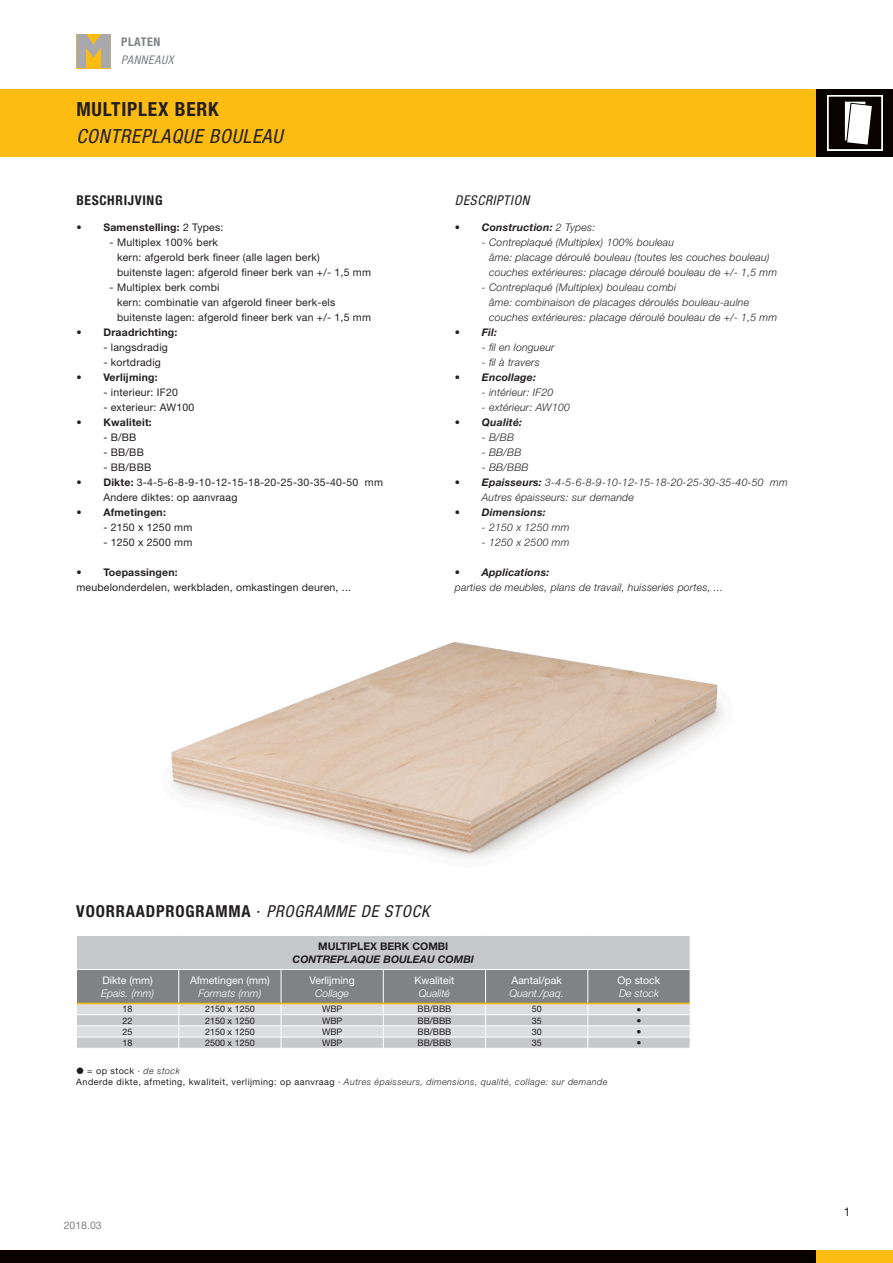
<style>
.page{position:relative;width:893px;height:1263px;background:#fff}
.page>*{position:absolute;margin:0;border:0;box-sizing:border-box;transform-origin:0 0}
.Frans{font:italic condensed 19.5px "Helvetica Neue LT Std";letter-spacing:.04em;color:#231f20}
.Nederlands{font:700 condensed 19.5px "Helvetica Neue LT Std";letter-spacing:.04em;color:#231f20}
.t1{font:700 condensed 16.5px "Helvetica Neue LT Std";letter-spacing:.05em;color:#231f20}
.Nederlands-2{font:700 condensed 13.5px "Helvetica Neue LT Std";letter-spacing:.05em;color:#231f20}
.Frans-2{font:italic condensed 13.5px "Helvetica Neue LT Std";letter-spacing:.05em;color:#231f20}
.Frans-3{font:italic condensed 12px "Helvetica Neue LT Std";letter-spacing:.05em;color:#808285}
.Nederlands-3{font:700 condensed 12px "Helvetica Neue LT Std";letter-spacing:.05em;color:#808285}
.t2{font:12px "Helvetica Neue LT Std";color:#231f20}
.NL_regular{font:italic 300 10.5px/15px "Helvetica Neue LT Std";letter-spacing:.02em;color:#231f20}
.NL_regular-2{font:10.5px/15px "Helvetica Neue LT Std";letter-spacing:.02em;color:#231f20}
.t3{font:700 10.5px "Helvetica Neue LT Std";letter-spacing:.02em;color:#231f20}
.t4{font:italic 700 10.5px "Helvetica Neue LT Std";letter-spacing:.02em;color:#231f20}
.tabel_tekst_wit{font:10.5px "Helvetica Neue LT Std";color:#fff}
.tabel_tekst_wit-2{font:italic 300 10.5px "Helvetica Neue LT Std";color:#fff}
.t5{font:italic 700 10.5px "Helvetica Neue LT Std";color:#231f20}
.t6{font:700 10.5px "Helvetica Neue LT Std";color:#231f20}
.t7{font:10.5px "Helvetica Neue LT Std";color:#808285}
.t8{font:9px "Helvetica Neue LT Std";letter-spacing:.05em;color:#231f20}
.t9{font:9px "Helvetica Neue LT Std";color:#231f20}
.s1{font-weight:400}
.s2{font-weight:700}
.s3{font-weight:300}
.s4{font-weight:400;font-stretch:normal}
.s5{font-weight:400;font-style:italic}
.s6{font-weight:300;font-style:italic}
</style>
<div class="page">
<div style="left:0;top:89px;width:817px;height:67px;background:#fdbc12"></div>
<div style="left:816px;top:89px;width:77px;height:67px;background:#080302"></div>
<svg style="left:827px;top:95px;width:56px;height:56px"></svg>
<div style="left:0;top:1250px;width:817px;height:13px;background:#080302"></div>
<div style="left:816px;top:1250px;width:77px;height:13px;background:#fdbc12"></div>
<svg style="left:77px;top:34px;width:34px;height:34px"></svg>
<img style="left:171px;top:642px;width:552px;height:216px">
<div style="left:77px;top:936px;width:613px;height:33px;background:#c7c8ca"></div>
<svg style="left:76px;top:969px;width:614px;height:79px;background:#b3b3b2"></svg>
<p class="Nederlands-3" style="left:121px;top:35px;width:41px">PLATEN</p>
<p class="Frans-3" style="left:121px;top:53px;width:54px">PANNEAUX</p>
<p class="Nederlands" style="left:76px;top:98px;width:144px">MULTIPLEX BERK</p>
<p class="Frans" style="left:76px;top:125px;width:208px">CONTREPLAQUE BOULEAU</p>
<p class="Nederlands-2" style="left:76px;top:192px;width:88px">BESCHRIJVING</p>
<p class="Frans-2" style="left:455px;top:192px;width:76px">DESCRIPTION</p>
<p class="t3" style="left:76px;top:220px;width:149px">• Samenstelling: <span class="s1">2 Types:</span></p>
<p class="NL_regular-2" style="left:117px;top:234px;width:255px;text-indent:-7px">- Multiplex 100% berk<br>kern: afgerold berk fineer (alle lagen berk)<br>buitenste lagen: afgerold fineer berk van +/- 1,5 mm</p>
<p class="NL_regular-2" style="left:117px;top:279px;width:255px;text-indent:-7px">- Multiplex berk combi<br>kern: combinatie van afgerold fineer berk-els buitenste lagen: afgerold fineer berk van +/- 1,5 mm</p>
<p class="t3" style="left:76px;top:325px;width:103px">• Draadrichting:</p>
<p class="NL_regular-2" style="left:103px;top:339px;width:66px">- langsdradig</p>
<p class="NL_regular-2" style="left:103px;top:354px;width:59px">- kortdradig</p>
<p class="t3" style="left:76px;top:370px;width:83px">• Verlijming:</p>
<p class="NL_regular-2" style="left:103px;top:384px;width:76px">- interieur: IF20</p>
<p class="NL_regular-2" style="left:103px;top:399px;width:93px">- exterieur: AW100</p>
<p class="t3" style="left:76px;top:415px;width:77px">• Kwaliteit:</p>
<p class="NL_regular-2" style="left:103px;top:429px;width:35px">- B/BB</p>
<p class="NL_regular-2" style="left:103px;top:444px;width:42px">- BB/BB</p>
<p class="NL_regular-2" style="left:103px;top:459px;width:49px">- BB/BBB</p>
<p class="NL_regular-2" style="left:103px;top:474px;width:281px;text-indent:-27px"><span class="s2">• Dikte:</span> 3-4-5-6-8-9-10-12-15-18-20-25-30-35-40-50 mm<br>Andere diktes: op aanvraag</p>
<p class="t3" style="left:76px;top:505px;width:91px">• Afmetingen:</p>
<p class="NL_regular-2" style="left:103px;top:519px;width:90px">- 2150 x 1250 mm</p>
<p class="NL_regular-2" style="left:103px;top:534px;width:90px">- 1250 x 2500 mm</p>
<p class="t3" style="left:76px;top:565px;width:103px">• Toepassingen:</p>
<p class="NL_regular-2" style="left:76px;top:579px;width:276px">meubelonderdelen, werkbladen, omkastingen deuren, ...</p>
<p class="t4" style="left:455px;top:220px;width:142px">• Construction: <span class="s3">2 Types:</span></p>
<p class="NL_regular" style="left:489px;top:234px;width:290px;text-indent:-7px">- Contreplaqué (Multiplex) 100% bouleau<br>âme: placage déroulé bouleau (toutes les couches bouleau) couches extérieures: placage déroulé bouleau de +/- 1,5 mm</p>
<p class="NL_regular" style="left:489px;top:279px;width:290px;text-indent:-7px">- Contreplaqué (Multiplex) bouleau combi<br>âme: combinaison de placages déroulés bouleau-aulne couches extérieures: placage déroulé bouleau de +/- 1,5 mm</p>
<p class="t4" style="left:455px;top:325px;width:44px">• Fil:</p>
<p class="NL_regular" style="left:482px;top:339px;width:74px">- fil en longueur</p>
<p class="NL_regular" style="left:482px;top:354px;width:59px">- fil à travers</p>
<p class="t4" style="left:455px;top:370px;width:83px">• Encollage:</p>
<p class="NL_regular" style="left:482px;top:384px;width:73px">- intérieur: IF20</p>
<p class="NL_regular" style="left:482px;top:399px;width:90px">- extérieur: AW100</p>
<p class="t4" style="left:455px;top:415px;width:69px">• Qualité:</p>
<p class="NL_regular" style="left:482px;top:429px;width:34px">- B/BB</p>
<p class="NL_regular" style="left:482px;top:444px;width:41px">- BB/BB</p>
<p class="NL_regular" style="left:482px;top:459px;width:48px">- BB/BBB</p>
<p class="NL_regular" style="left:482px;top:474px;width:308px;text-indent:-27px"><span class="s2">• Epaisseurs:</span> 3-4-5-6-8-9-10-12-15-18-20-25-30-35-40-50 mm<br>Autres épaisseurs: sur demande</p>
<p class="t4" style="left:455px;top:505px;width:92px">• Dimensions:</p>
<p class="NL_regular" style="left:482px;top:519px;width:89px">- 2150 x 1250 mm</p>
<p class="NL_regular" style="left:482px;top:534px;width:89px">- 1250 x 2500 mm</p>
<p class="t4" style="left:455px;top:565px;width:96px">• Applications:</p>
<p class="NL_regular" style="left:455px;top:579px;width:270px">parties de meubles, plans de travail, huisseries portes, ...</p>
<p class="t1" style="left:76px;top:901px;width:354px">VOORRAADPROGRAMMA <span class="s4">·</span> <span class="s5">PROGRAMME DE STOCK</span></p>
<p class="tabel_tekst_wit" style="left:102px;top:974px;width:52px">Dikte (mm)</p>
<p class="tabel_tekst_wit-2" style="left:101px;top:986px;width:55px">Epais. (mm)</p>
<p class="tabel_tekst_wit" style="left:190px;top:974px;width:81px">Afmetingen (mm)</p>
<p class="tabel_tekst_wit-2" style="left:198px;top:986px;width:64px">Formats (mm)</p>
<p class="t6" style="left:318px;top:940px;width:132px">MULTIPLEX BERK COMBI</p>
<p class="t5" style="left:293px;top:952px;width:183px">CONTREPLAQUE BOULEAU COMBI</p>
<p class="tabel_tekst_wit" style="left:310px;top:974px;width:47px">Verlijming</p>
<p class="tabel_tekst_wit-2" style="left:315px;top:986px;width:35px">Collage</p>
<p class="tabel_tekst_wit" style="left:414px;top:974px;width:41px">Kwaliteit</p>
<p class="tabel_tekst_wit-2" style="left:419px;top:986px;width:33px">Qualité</p>
<p class="tabel_tekst_wit" style="left:511px;top:974px;width:52px">Aantal/pak</p>
<p class="tabel_tekst_wit-2" style="left:509px;top:986px;width:56px">Quant./paq.</p>
<p class="t9" style="left:123px;top:1004px;width:12px">18</p>
<p class="t9" style="left:205px;top:1004px;width:51px">2150 x 1250</p>
<p class="t9" style="left:322px;top:1004px;width:22px">WBP</p>
<p class="t9" style="left:417px;top:1004px;width:35px">BB/BBB</p>
<p class="t9" style="left:532px;top:1004px;width:12px">50</p>
<p class="t9" style="left:123px;top:1015px;width:12px">22</p>
<p class="t9" style="left:205px;top:1015px;width:51px">2150 x 1250</p>
<p class="t9" style="left:322px;top:1015px;width:22px">WBP</p>
<p class="t9" style="left:417px;top:1015px;width:35px">BB/BBB</p>
<p class="t9" style="left:532px;top:1015px;width:12px">35</p>
<p class="t9" style="left:123px;top:1026px;width:12px">25</p>
<p class="t9" style="left:205px;top:1026px;width:51px">2150 x 1250</p>
<p class="t9" style="left:322px;top:1026px;width:22px">WBP</p>
<p class="t9" style="left:417px;top:1026px;width:35px">BB/BBB</p>
<p class="t9" style="left:532px;top:1026px;width:12px">30</p>
<p class="t9" style="left:123px;top:1037px;width:12px">18</p>
<p class="t9" style="left:205px;top:1037px;width:51px">2500 x 1250</p>
<p class="t9" style="left:322px;top:1037px;width:22px">WBP</p>
<p class="t9" style="left:417px;top:1037px;width:35px">BB/BBB</p>
<p class="t9" style="left:532px;top:1037px;width:12px">35</p>
<p class="t9" style="left:87px;top:1066px;width:94px">= op stock · <span class="s6">de stock</span></p>
<p class="t8" style="left:76px;top:1076px;width:533px">Anderde dikte, afmeting, kwaliteit, verlijming: op aanvraag · <span class="s6">Autres épaisseurs, dimensions, qualité, collage: sur demande</span></p>
<p class="tabel_tekst_wit" style="left:618px;top:974px;width:44px">Op stock</p>
<p class="tabel_tekst_wit-2" style="left:619px;top:986px;width:41px">De stock</p>
<p class="t7" style="left:64px;top:1219px;width:39px">2018.03</p>
<p class="t2" style="left:844px;top:1205px;width:8px">1</p>
</div>
